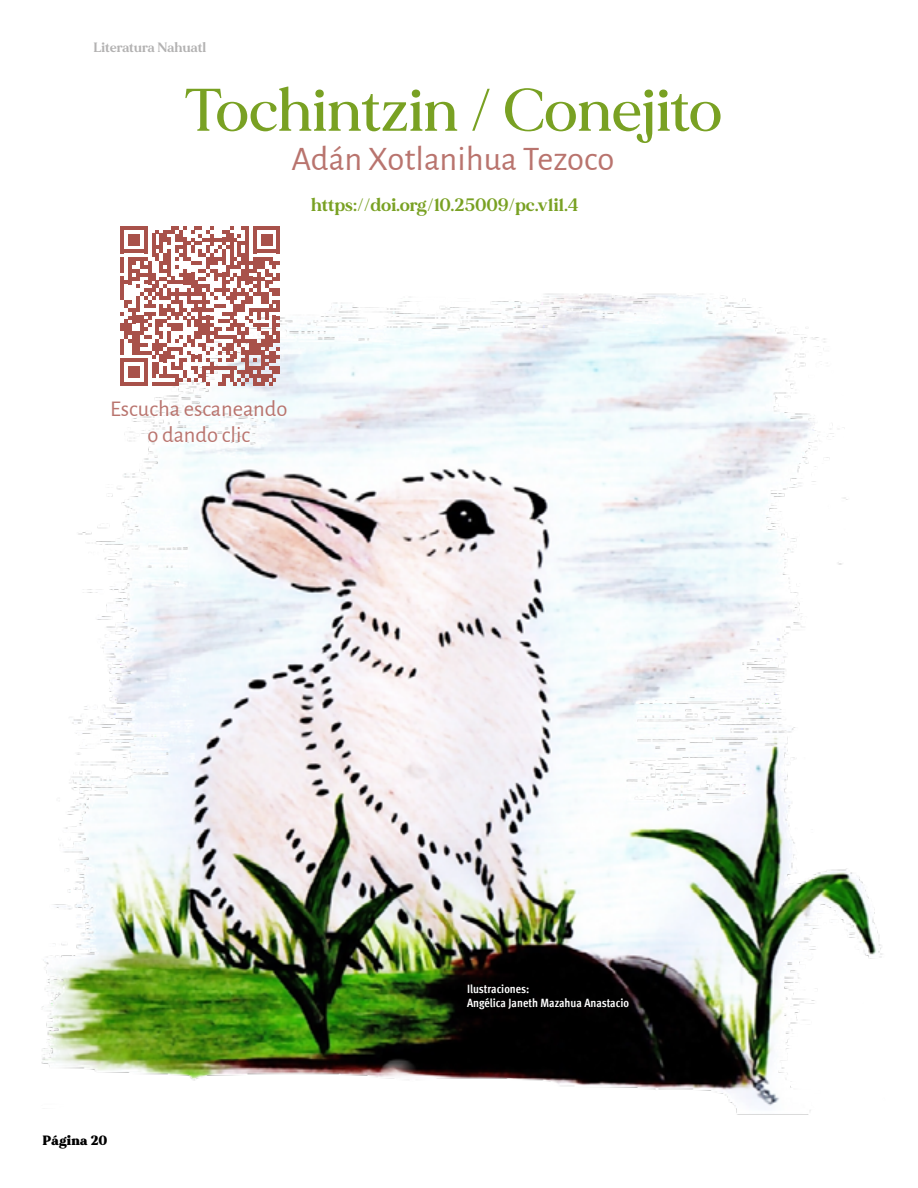
<style>
.page{position:relative;width:918px;height:1188px;background:#fff}
.page>*{position:absolute;margin:0;border:0;box-sizing:border-box;transform-origin:0 0}
.t1{font:500 60px "MADE Mirage";letter-spacing:.005em;color:#79a123}
.t2{font:34.5px "Alegreya Sans";color:#b9746e}
.t3{font:22.5px/25.8px "Alegreya Sans";color:#b9746e;text-align:center}
.t4{font:700 18px "MADE Mirage";letter-spacing:.01em;color:#79a123}
.t5{font:700 13.5px "MADE Mirage";color:#b3b2b2}
.t6{font:900 13.5px "MADE Mirage";letter-spacing:.01em;color:#000}
.t7{font:700 condensed 12px/13.8px "Meta Pro";color:#fff}
</style>
<div class="page">
<img style="left:41px;top:293px;width:842px;height:822px">
<svg style="left:120px;top:226px;width:160px;height:160px"></svg>
<p class="t5" style="left:94px;top:39px;width:114px">Literatura Nahuatl</p>
<h1 class="t1" style="left:184px;top:71px;width:539px">Tochintzin / Conejito</h1>
<h2 class="t2" style="left:292px;top:136px;width:324px">Adán Xotlanihua Tezoco</h2>
<h3 class="t4" style="left:311px;top:193px;width:269px">https://doi.org/10.25009/pc.v1i1.4</h3>
<h3 class="t3" style="left:110px;top:395px;width:179px">Escucha escaneando o dando clic</h3>
<p class="t6" style="left:43px;top:1131px;width:66px">Página 20</p>
<p class="t7" style="left:467px;top:982px;width:163px">Ilustraciones:<br>Angélica Janeth Mazahua Anastacio</p>
</div>
